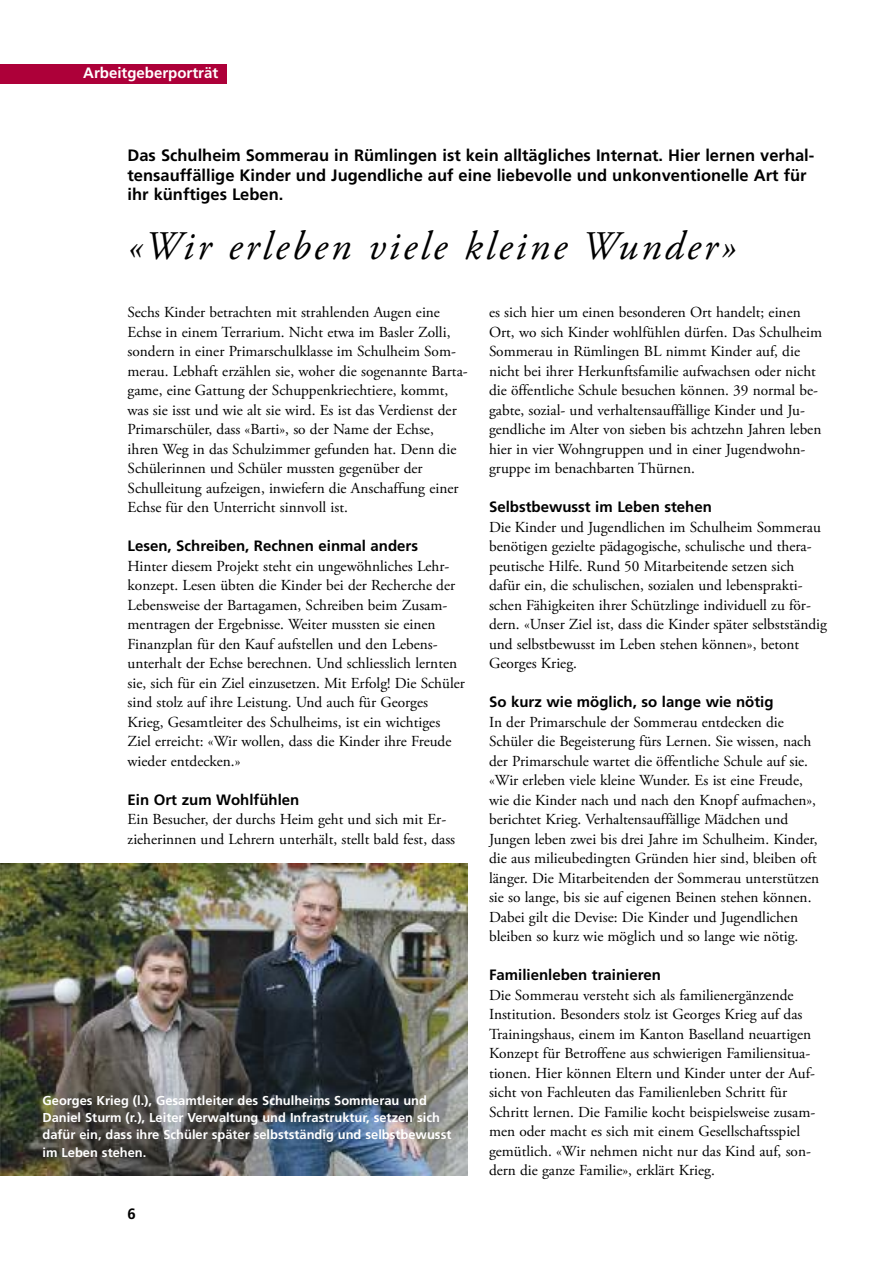
<style>
.page{position:relative;width:893px;height:1263px;background:#fff}
.page>*{position:absolute;margin:0;border:0;box-sizing:border-box;transform-origin:0 0}
.t1{font:italic 40.5px "Adobe Garamond Pro";letter-spacing:.075em;color:#000}
.t2{font:700 16.5px/19.5px "Frutiger LT Std";color:#000}
.t3{font:15.3px/19.5px "Adobe Garamond Pro";color:#000}
.t4{font:700 15px "Frutiger LT Std";color:#000}
.t5{font:700 15px "Frutiger LT Std";color:#fff}
.t6{font:700 12.9px/17.4px "Frutiger LT Std";color:#fff}
</style>
<div class="page">
<div style="left:0;top:64px;width:227px;height:19px;background:#ad0039"></div>
<img style="left:0;top:863px;width:468px;height:312px">
<p class="t5" style="left:83px;top:67px;width:137px">Arbeitgeberporträt</p>
<p class="t2" style="left:128px;top:147px;width:688px">Das Schulheim Sommerau in Rümlingen ist kein alltägliches Internat. Hier lernen verhal&shy;tensauffällige Kinder und Jugendliche auf eine liebevolle und unkonventionelle Art für ihr künftiges Leben.</p>
<h1 class="t1" style="left:128px;top:230px;width:611px">«Wir erleben viele kleine Wunder»</h1>
<p class="t3" style="left:128px;top:304px;width:342px">Sechs Kinder betrachten mit strahlenden Augen eine Echse in einem Terrarium. Nicht etwa im Basler Zolli, sondern in einer Primarschulklasse im Schulheim Som&shy;merau. Lebhaft erzählen sie, woher die sogenannte Barta&shy;game, eine Gattung der Schuppenkriechtiere, kommt, was sie isst und wie alt sie wird. Es ist das Verdienst der Primarschüler, dass «Barti», so der Name der Echse, ihren Weg in das Schulzimmer gefunden hat. Denn die Schülerinnen und Schüler mussten gegenüber der Schulleitung aufzeigen, inwiefern die Anschaffung einer Echse für den Unterricht sinnvoll ist.</p>
<p class="t4" style="left:128px;top:540px;width:292px">Lesen, Schreiben, Rechnen einmal anders</p>
<p class="t3" style="left:128px;top:558px;width:339px">Hinter diesem Projekt steht ein ungewöhnliches Lehr&shy;konzept. Lesen übten die Kinder bei der Recherche der Lebensweise der Bartagamen, Schreiben beim Zusam&shy;mentragen der Ergebnisse. Weiter mussten sie einen Finanzplan für den Kauf aufstellen und den Lebens&shy;unterhalt der Echse berechnen. Und schliesslich lernten sie, sich für ein Ziel einzusetzen. Mit Erfolg! Die Schüler sind stolz auf ihre Leistung. Und auch für Georges Krieg, Gesamtleiter des Schulheims, ist ein wichtiges Ziel erreicht: «Wir wollen, dass die Kinder ihre Freude wieder entdecken.»</p>
<p class="t4" style="left:128px;top:794px;width:173px">Ein Ort zum Wohlfühlen</p>
<p class="t3" style="left:128px;top:811px;width:329px">Ein Besucher, der durchs Heim geht und sich mit Er&shy;zieherinnen und Lehrern unterhält, stellt bald fest, dass</p>
<p class="t6" style="left:42px;top:1092px;width:410px">Georges Krieg (l.), Gesamtleiter des Schulheims Sommerau und Daniel Sturm (r.), Leiter Verwaltung und Infrastruktur, setzen sich dafür ein, dass ihre Schüler später selbstständig und selbstbewusst im Leben stehen.</p>
<p class="t4" style="left:128px;top:1207px;width:10px">6</p>
<p class="t3" style="left:489px;top:304px;width:335px">es sich hier um einen besonderen Ort handelt; einen Ort, wo sich Kinder wohlfühlen dürfen. Das Schulheim Sommerau in Rümlingen BL nimmt Kinder auf, die nicht bei ihrer Herkunftsfamilie aufwachsen oder nicht die öffentliche Schule besuchen können. 39 normal be&shy;gabte, sozial- und verhaltensauffällige Kinder und Ju&shy;gendliche im Alter von sieben bis achtzehn Jahren leben hier in vier Wohngruppen und in einer Jugendwohn&shy;gruppe im benachbarten Thürnen.</p>
<p class="t4" style="left:489px;top:501px;width:224px">Selbstbewusst im Leben stehen</p>
<p class="t3" style="left:489px;top:519px;width:339px">Die Kinder und Jugendlichen im Schulheim Sommerau benötigen gezielte pädagogische, schulische und thera&shy;peutische Hilfe. Rund 50 Mitarbeitende setzen sich dafür ein, die schulischen, sozialen und lebensprakti&shy;schen Fähigkeiten ihrer Schützlinge individuell zu för&shy;dern. «Unser Ziel ist, dass die Kinder später selbstständig und selbstbewusst im Leben stehen können», betont Georges Krieg.</p>
<p class="t4" style="left:489px;top:696px;width:286px">So kurz wie möglich, so lange wie nötig</p>
<p class="t3" style="left:489px;top:714px;width:332px">In der Primarschule der Sommerau entdecken die Schüler die Begeisterung fürs Lernen. Sie wissen, nach der Primarschule wartet die öffentliche Schule auf sie. «Wir erleben viele kleine Wunder. Es ist eine Freude, wie die Kinder nach und nach den Knopf aufmachen», berichtet Krieg. Verhaltensauffällige Mädchen und Jungen leben zwei bis drei Jahre im Schulheim. Kinder, die aus milieubedingten Gründen hier sind, bleiben oft länger. Die Mitarbeitenden der Sommerau unterstützen sie so lange, bis sie auf eigenen Beinen stehen können.<br>Dabei gilt die Devise: Die Kinder und Jugendlichen bleiben so kurz wie möglich und so lange wie nötig.</p>
<p class="t4" style="left:489px;top:969px;width:173px">Familienleben trainieren</p>
<p class="t3" style="left:489px;top:987px;width:328px">Die Sommerau versteht sich als familienergänzende Institution. Besonders stolz ist Georges Krieg auf das Trainingshaus, einem im Kanton Baselland neuartigen Konzept für Betroffene aus schwierigen Familiensitua&shy;tionen. Hier können Eltern und Kinder unter der Auf&shy;sicht von Fachleuten das Familienleben Schritt für Schritt lernen. Die Familie kocht beispielsweise zusam&shy;men oder macht es sich mit einem Gesellschaftsspiel gemütlich. «Wir nehmen nicht nur das Kind auf, son&shy;dern die ganze Familie», erklärt Krieg.</p>
</div>
